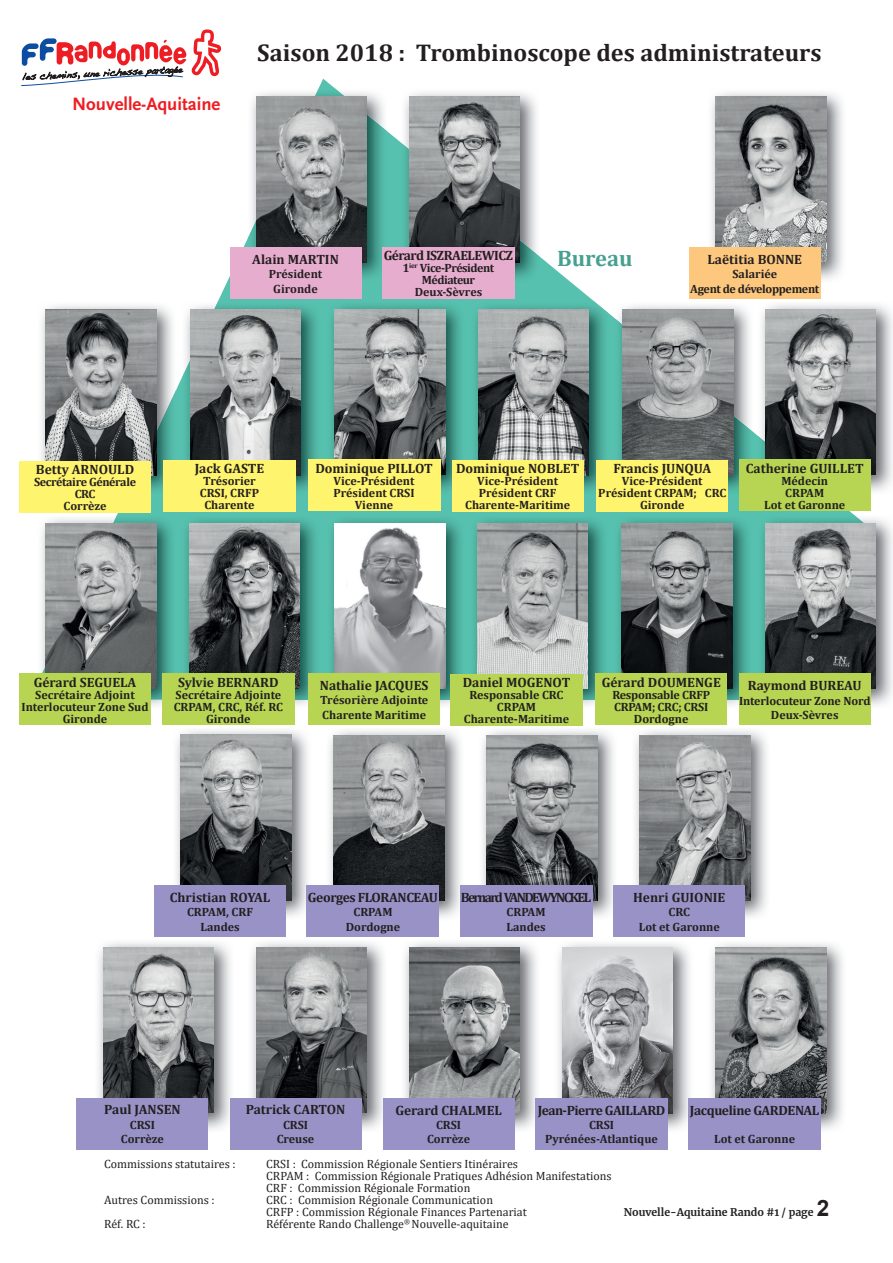
<style>
.page{position:relative;width:893px;height:1263px;background:#fff}
.page>*{position:absolute;margin:0;border:0;box-sizing:border-box;transform-origin:0 0}
.t1{font:700 24.3px "Cambria";color:#231f20}
.t2{font:700 22.5px "Cambria";color:#46a091}
.t3{font:700 18.75px "Scala Sans";color:#ee1d23}
.t4{font:700 13.5px "Cambria";color:#231f20}
.t5{font:700 13.5px "Cambria";letter-spacing:-.04em;color:#231f20}
.t6{font:700 13.5px "Cambria";letter-spacing:-.03em;color:#231f20}
.t7{font:700 13.5px "Cambria";letter-spacing:-.12em;color:#231f20}
.t8{font:700 12px/12px "Cambria";color:#231f20;text-align:center}
.t9{font:12px/12px "Cambria";color:#231f20}
.t10{font:700 12px/12px "Cambria";letter-spacing:-.03em;color:#231f20;text-align:center}
.t11{font:700 12px/12px "Cambria";letter-spacing:-.04em;color:#231f20;text-align:center}
.t12{font:700 12px/12px "Cambria";letter-spacing:-.02em;color:#231f20;text-align:center}
.t13{font:700 10.5px "Merriweather";color:#231f20}
.s1{font-family:"Arial";font-size:22.5px}
</style>
<div class="page">
<svg style="left:30px;top:79px;width:824px;height:595px"></svg>
<svg style="left:21px;top:29px;width:200px;height:57px"></svg>
<img style="left:38px;top:302px;width:138px;height:159px">
<img style="left:151px;top:389px;width:25px;height:106px">
<img style="left:46px;top:310px;width:110px;height:165px">
<img style="left:470px;top:301px;width:139px;height:194px">
<img style="left:478px;top:309px;width:111px;height:166px">
<img style="left:614px;top:515px;width:138px;height:190px">
<img style="left:622px;top:523px;width:110px;height:166px">
<img style="left:251px;top:942px;width:133px;height:191px">
<img style="left:256px;top:947px;width:111px;height:166px">
<img style="left:248px;top:89px;width:139px;height:193px">
<img style="left:256px;top:97px;width:111px;height:165px">
<img style="left:38px;top:515px;width:138px;height:184px">
<img style="left:46px;top:523px;width:110px;height:166px">
<img style="left:615px;top:301px;width:139px;height:17px">
<img style="left:615px;top:318px;width:139px;height:177px">
<img style="left:623px;top:309px;width:110px;height:166px">
<img style="left:176px;top:730px;width:132px;height:190px">
<img style="left:181px;top:735px;width:110px;height:165px">
<img style="left:404px;top:942px;width:133px;height:191px">
<img style="left:409px;top:947px;width:111px;height:166px">
<img style="left:401px;top:89px;width:139px;height:54px">
<img style="left:401px;top:143px;width:139px;height:140px">
<img style="left:409px;top:97px;width:111px;height:166px">
<img style="left:181px;top:515px;width:139px;height:194px">
<img style="left:189px;top:523px;width:111px;height:166px">
<img style="left:327px;top:301px;width:138px;height:194px">
<img style="left:335px;top:309px;width:110px;height:166px">
<img style="left:329px;top:730px;width:132px;height:188px">
<img style="left:334px;top:735px;width:110px;height:166px">
<img style="left:558px;top:943px;width:132px;height:190px">
<img style="left:562px;top:947px;width:111px;height:166px">
<img style="left:182px;top:302px;width:139px;height:193px">
<img style="left:190px;top:310px;width:111px;height:165px">
<img style="left:469px;top:515px;width:139px;height:190px">
<img style="left:477px;top:523px;width:111px;height:166px">
<img style="left:482px;top:730px;width:132px;height:191px">
<img style="left:487px;top:735px;width:110px;height:166px">
<img style="left:711px;top:943px;width:132px;height:187px">
<img style="left:715px;top:947px;width:111px;height:166px">
<img style="left:707px;top:89px;width:139px;height:194px">
<img style="left:715px;top:97px;width:111px;height:166px">
<img style="left:327px;top:515px;width:138px;height:190px">
<img style="left:335px;top:523px;width:110px;height:166px">
<img style="left:757px;top:301px;width:136px;height:191px">
<img style="left:757px;top:435px;width:8px;height:25px">
<img style="left:765px;top:309px;width:111px;height:166px">
<img style="left:635px;top:730px;width:132px;height:188px">
<img style="left:640px;top:735px;width:110px;height:166px">
<img style="left:98px;top:942px;width:133px;height:188px">
<img style="left:103px;top:947px;width:111px;height:166px">
<div style="left:230px;top:248px;width:131px;height:51px;background:#e7adce"></div>
<div style="left:382px;top:248px;width:132px;height:51px;background:#e7adce"></div>
<div style="left:689px;top:248px;width:132px;height:51px;background:#fdc87e"></div>
<div style="left:19px;top:461px;width:132px;height:51px;background:#fff46d"></div>
<div style="left:163px;top:460px;width:133px;height:51px;background:#fff46d"></div>
<div style="left:308px;top:674px;width:132px;height:51px;background:#b7d553"></div>
<div style="left:162px;top:674px;width:132px;height:51px;background:#b7d553"></div>
<div style="left:596px;top:460px;width:132px;height:51px;background:#fff46d"></div>
<div style="left:308px;top:460px;width:132px;height:51px;background:#fff46d"></div>
<div style="left:739px;top:460px;width:132px;height:51px;background:#b7d553"></div>
<div style="left:450px;top:674px;width:133px;height:51px;background:#b7d553"></div>
<div style="left:452px;top:460px;width:132px;height:51px;background:#fff46d"></div>
<div style="left:154px;top:885px;width:132px;height:51px;background:#9892c7"></div>
<div style="left:307px;top:885px;width:132px;height:51px;background:#9892c7"></div>
<div style="left:613px;top:885px;width:132px;height:51px;background:#9892c7"></div>
<div style="left:460px;top:885px;width:132px;height:51px;background:#9892c7"></div>
<div style="left:595px;top:674px;width:132px;height:51px;background:#b7d553"></div>
<div style="left:230px;top:1098px;width:131px;height:51px;background:#9892c7"></div>
<div style="left:383px;top:1098px;width:131px;height:51px;background:#9892c7"></div>
<div style="left:535px;top:1098px;width:133px;height:51px;background:#9892c7"></div>
<div style="left:689px;top:1098px;width:132px;height:51px;background:#9892c7"></div>
<div style="left:77px;top:1098px;width:131px;height:51px;background:#9892c7"></div>
<div style="left:19px;top:674px;width:132px;height:51px;background:#b7d553"></div>
<img style="left:871px;top:518px;width:22px;height:188px">
<img style="left:757px;top:515px;width:115px;height:184px">
<img style="left:765px;top:523px;width:111px;height:166px">
<div style="left:739px;top:674px;width:132px;height:51px;background:#b7d553"></div>
<h3 class="t3" style="left:72px;top:94px;width:150px">Nouvelle-Aquitaine</h3>
<h1 class="t1" style="left:257px;top:36px;width:566px">Saison 2018 : Trombinoscope des administrateurs</h1>
<p class="t4" style="left:252px;top:250px;width:88px">Alain MARTIN</p>
<p class="t8" style="left:269px;top:267px;width:55px;line-height:14.4px">Président<br>Gironde</p>
<p class="t5" style="left:384px;top:246px;width:131px">Gérard ISZRAELEWICZ</p>
<p class="t11" style="left:403px;top:262px;width:93px">1<sup>ier</sup> Vice-Président<br>Médiateur<br>Deux-Sèvres</p>
<h2 class="t2" style="left:557px;top:243px;width:77px">Bureau</h2>
<p class="t4" style="left:707px;top:250px;width:96px">Laëtitia BONNE</p>
<p class="t10" style="left:690px;top:267px;width:130px;line-height:14.4px">Salariée<br>Agent de développement</p>
<p class="t4" style="left:36px;top:460px;width:100px">Betty ARNOULD</p>
<p class="t10" style="left:34px;top:476px;width:103px">Secrétaire Générale<br>CRC<br>Corrèze</p>
<p class="t4" style="left:195px;top:459px;width:71px">Jack GASTE</p>
<p class="t8" style="left:200px;top:475px;width:61px">Trésorier<br>CRSI, CRFP<br>Charente</p>
<p class="t4" style="left:315px;top:458px;width:119px">Dominique PILLOT</p>
<p class="t8" style="left:333px;top:474px;width:83px">Vice-Président<br>Président CRSI<br>Vienne</p>
<p class="t4" style="left:456px;top:459px;width:125px">Dominique NOBLET</p>
<p class="t8" style="left:465px;top:475px;width:107px">Vice-Président<br>Président CRF<br>Charente-Maritime</p>
<p class="t4" style="left:613px;top:459px;width:99px">Francis JUNQUA</p>
<p class="t8" style="left:598px;top:475px;width:129px">Vice-Président<br>Président CRPAM; CRC<br>Gironde</p>
<p class="t4" style="left:746px;top:458px;width:119px">Catherine GUILLET</p>
<p class="t8" style="left:764px;top:474px;width:83px">Médecin<br>CRPAM<br>Lot et Garonne</p>
<p class="t4" style="left:34px;top:672px;width:104px">Gérard SEGUELA</p>
<p class="t8" style="left:21px;top:688px;width:129px">Secrétaire Adjoint<br>Interlocuteur Zone Sud<br>Gironde</p>
<p class="t4" style="left:178px;top:672px;width:102px">Sylvie BERNARD</p>
<p class="t8" style="left:174px;top:688px;width:111px">Secrétaire Adjointe<br>CRPAM, CRC, Réf. RC<br>Gironde</p>
<p class="t4" style="left:320px;top:676px;width:110px">Nathalie JACQUES</p>
<p class="t8" style="left:320px;top:693px;width:110px;line-height:14.4px;text-align:left">Trésorière Adjointe<br>Charente Maritime</p>
<p class="t4" style="left:463px;top:673px;width:109px">Daniel MOGENOT</p>
<p class="t8" style="left:464px;top:688px;width:107px">Responsable CRC<br>CRPAM<br>Charente-Maritime</p>
<p class="t4" style="left:602px;top:672px;width:121px">Gérard DOUMENGE</p>
<p class="t12" style="left:612px;top:688px;width:99px">Responsable CRFP<br>CRPAM; CRC; CRSI<br>Dordogne</p>
<p class="t4" style="left:748px;top:676px;width:115px">Raymond BUREAU</p>
<p class="t8" style="left:739px;top:693px;width:133px;line-height:14.4px">Interlocuteur Zone Nord<br>Deux-Sèvres</p>
<p class="t4" style="left:170px;top:888px;width:102px">Christian ROYAL</p>
<p class="t8" style="left:187px;top:905px;width:67px;line-height:14.4px">CRPAM, CRF<br>Landes</p>
<p class="t6" style="left:308px;top:888px;width:131px">Georges FLORANCEAU</p>
<p class="t8" style="left:346px;top:905px;width:56px;line-height:14.4px">CRPAM<br>Dordogne</p>
<p class="t7" style="left:461px;top:888px;width:132px">Bernard VANDEWYNCKEL</p>
<p class="t8" style="left:506px;top:905px;width:41px;line-height:14.4px;text-align:left">CRPAM<br>Landes</p>
<p class="t4" style="left:633px;top:888px;width:94px">Henri GUIONIE</p>
<p class="t8" style="left:639px;top:905px;width:83px;line-height:14.4px">CRC<br>Lot et Garonne</p>
<p class="t4" style="left:104px;top:1100px;width:78px">Paul JANSEN</p>
<p class="t8" style="left:121px;top:1117px;width:44px;line-height:14.4px">CRSI<br>Corrèze</p>
<p class="t4" style="left:246px;top:1100px;width:101px">Patrick CARTON</p>
<p class="t8" style="left:277px;top:1117px;width:39px;line-height:14.4px">CRSI<br>Creuse</p>
<p class="t4" style="left:395px;top:1100px;width:108px">Gerard CHALMEL</p>
<p class="t8" style="left:427px;top:1117px;width:44px;line-height:14.4px">CRSI<br>Corrèze</p>
<p class="t5" style="left:538px;top:1100px;width:129px">Jean-Pierre GAILLARD</p>
<p class="t8" style="left:545px;top:1117px;width:114px;line-height:14.4px">CRSI<br>Pyrénées-Atlantique</p>
<p class="t6" style="left:690px;top:1100px;width:131px">Jacqueline GARDENAL</p>
<p class="t8" style="left:714px;top:1133px;width:83px">Lot et Garonne</p>
<p class="t9" style="left:104px;top:1158px;width:133px">Commissions statutaires :</p>
<p class="t9" style="left:266px;top:1158px;width:347px">CRSI : Commission Régionale Sentiers Itinéraires<br>CRPAM : Commission Régionale Pratiques Adhésion Manifestations<br>CRF : Commission Régionale Formation</p>
<p class="t9" style="left:104px;top:1194px;width:112px">Autres Commissions :</p>
<p class="t9" style="left:266px;top:1194px;width:262px">CRC : Commision Régionale Communication<br>CRFP : Commission Régionale Finances Partenariat</p>
<p class="t9" style="left:104px;top:1218px;width:43px">Réf. RC :</p>
<p class="t9" style="left:266px;top:1218px;width:244px">Référente Rando Challenge<sup>®</sup> Nouvelle-aquitaine</p>
<p class="t13" style="left:624px;top:1204px;width:207px">Nouvelle-Aquitaine Rando #1 / page <span class="s1">2</span></p>
</div>
